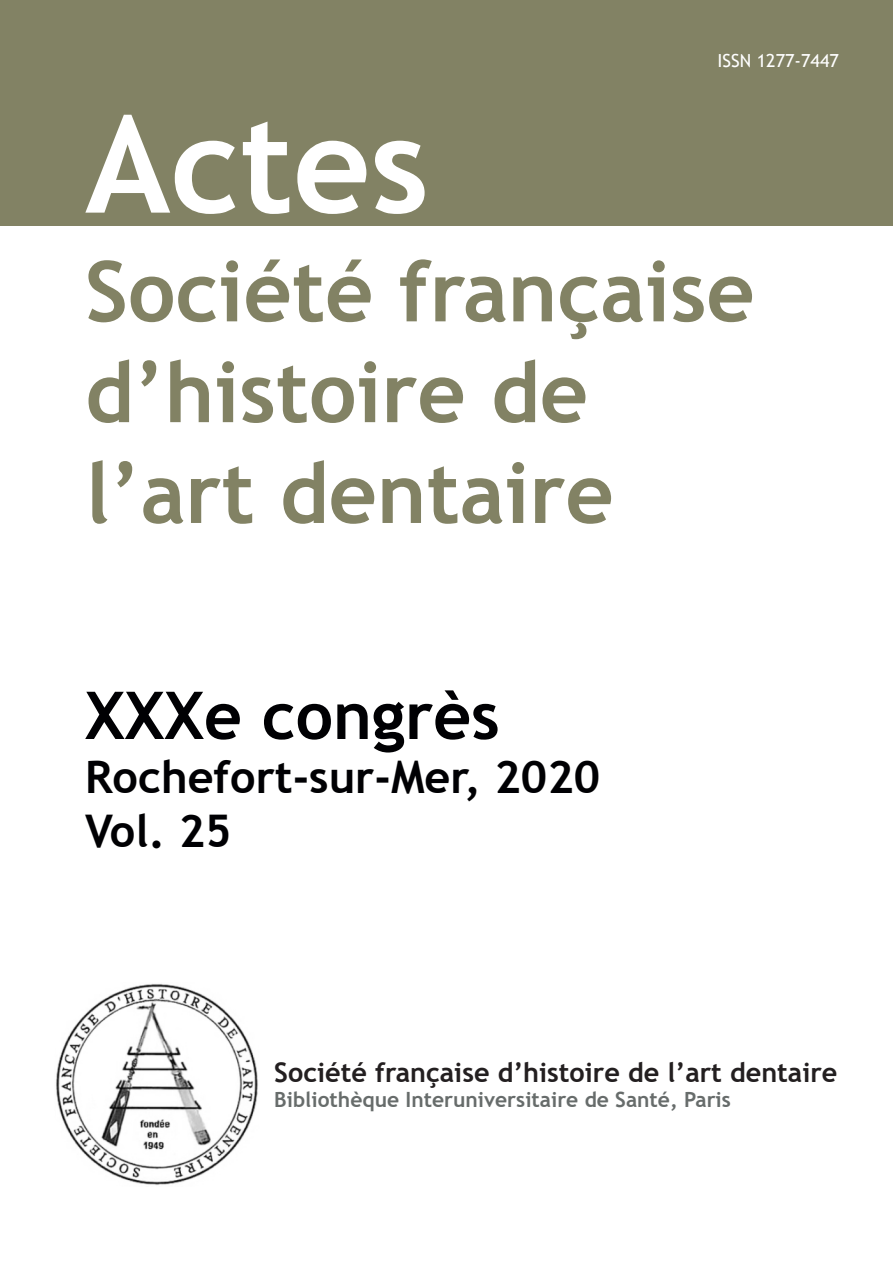
<style>
.page{position:relative;width:893px;height:1263px;background:#fff}
.page>*{position:absolute;margin:0;border:0;box-sizing:border-box;transform-origin:0 0}
.t1{font:700 135px "Trebuchet MS";color:#fff}
.t2{font:700 84px "Trebuchet MS";color:#828264}
.t3{font:700 66px "Trebuchet MS";color:#000003}
.t4{font:700 45px/54px "Trebuchet MS";color:#000003}
.t5{font:700 27px "Trebuchet MS";color:#231f20}
.t6{font:700 21px "Trebuchet MS";color:#676c6b}
.t7{font:18px "Trebuchet MS";color:#fff}
</style>
<div class="page">
<div style="left:0;top:0;width:893px;height:225px;background:#828264"></div>
<img style="left:56px;top:984px;width:202px;height:201px">
<p class="t1" style="left:85px;top:80px;width:345px">Actes</p>
<p class="t7" style="left:718px;top:50px;width:123px">ISSN 1277-7447</p>
<p class="t2" style="left:85px;top:239px;width:671px">Société française</p>
<p class="t2" style="left:85px;top:340px;width:505px">d’histoire de</p>
<p class="t2" style="left:85px;top:441px;width:530px">l’art dentaire</p>
<p class="t3" style="left:85px;top:674px;width:416px">XXXe congrès</p>
<p class="t4" style="left:85px;top:750px;width:517px">Rochefort-sur-Mer, 2020<br>Vol. 25</p>
<p class="t5" style="left:274px;top:1055px;width:565px">Société française d’histoire de l’art dentaire</p>
<p class="t6" style="left:274px;top:1086px;width:458px">Bibliothèque Interuniversitaire de Santé, Paris</p>
</div>
